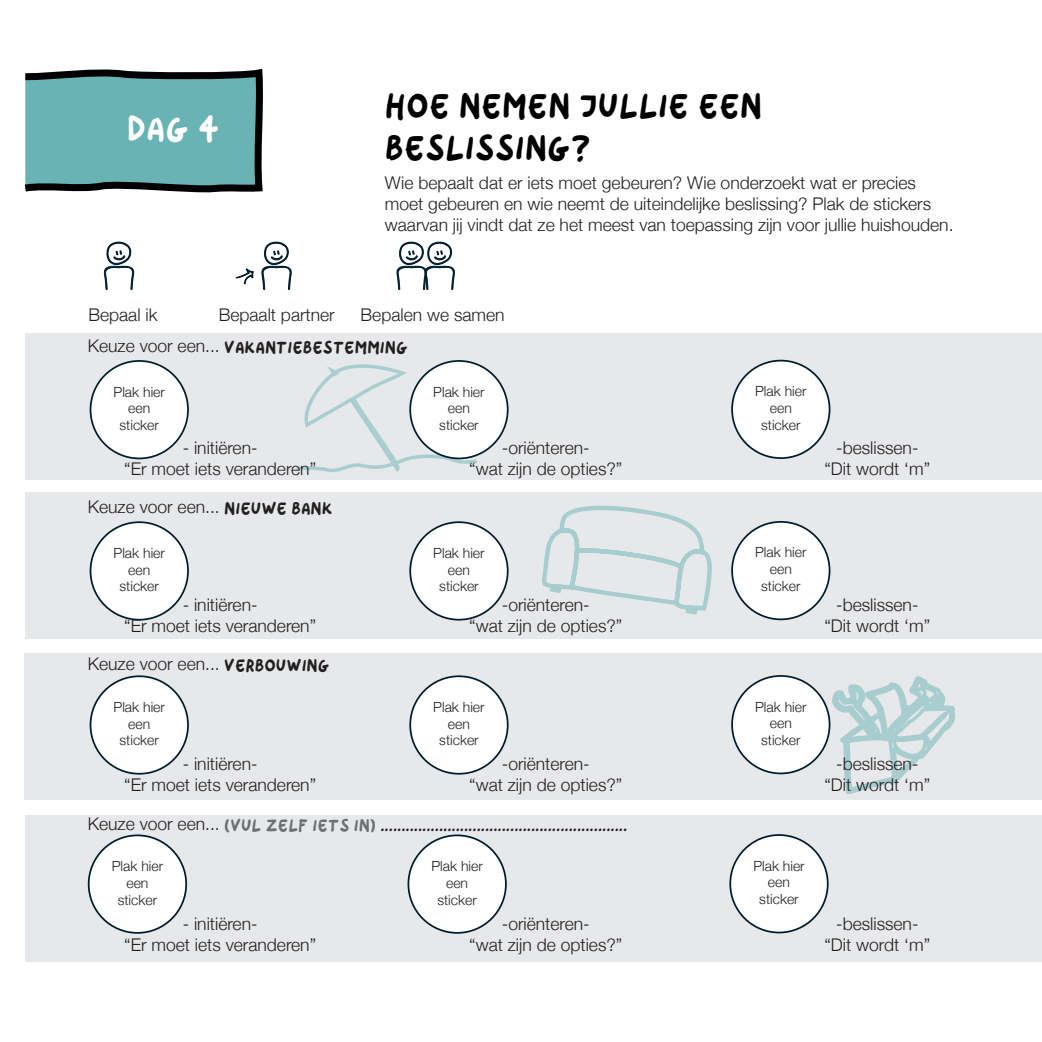
<style>
.page{position:relative;width:1042px;height:1042px;background:#fff}
.page>*{position:absolute;margin:0;border:0;box-sizing:border-box;transform-origin:0 0}
.t1{font:35px/42px "ONNOHANDWRITINGNARROW";color:#000002}
.t2{font:35px "ONNOHANDWRITINGNARROW";color:#fff}
.t3{font:300 17.5px/21px "Helvetica Neue";color:#231f20;text-align:center}
.t4{font:17.5px "ONNOHANDWRITINGNARROW";color:#231f20}
.t5{font:300 14px/16.8px "Helvetica Neue";color:#231f20;text-align:center}
.s1{font-family:"Helvetica Neue";font-weight:300}
.s2{font-family:"ONNOHANDWRITINGNARROW";font-weight:400}
.s3{color:#6d6f71}
</style>
<div class="page">
<div style="left:24px;top:653px;width:1018px;height:146px;background:#e6e8ea"></div>
<svg style="left:830px;top:676px;width:126px;height:118px"></svg>
<div style="left:25px;top:492px;width:1017px;height:146px;background:#e6e8ea"></div>
<svg style="left:542px;top:505px;width:170px;height:110px"></svg>
<div style="left:25px;top:815px;width:1017px;height:146px;background:#e6e8ea"></div>
<div style="left:25px;top:333px;width:1017px;height:146px;background:#e6e8ea"></div>
<svg style="left:296px;top:362px;width:183px;height:110px"></svg>
<svg style="left:25px;top:68px;width:238px;height:125px;background:#629ea0"></svg>
<svg style="left:235px;top:268px;width:19px;height:17px"></svg>
<div style="left:90px;top:361px;width:98px;height:97px;background:#fff;border-radius:50%"></div>
<div style="left:90px;top:360px;width:99px;height:99px;border:2px solid #001d30;border-radius:50%"></div>
<div style="left:90px;top:522px;width:98px;height:98px;background:#fff;border-radius:50%"></div>
<div style="left:90px;top:521px;width:99px;height:99px;border:2px solid #001d30;border-radius:50%"></div>
<div style="left:90px;top:676px;width:98px;height:98px;background:#fff;border-radius:50%"></div>
<div style="left:90px;top:675px;width:99px;height:99px;border:2px solid #001d30;border-radius:50%"></div>
<div style="left:89px;top:835px;width:97px;height:98px;background:#fff;border-radius:50%"></div>
<div style="left:88px;top:834px;width:99px;height:100px;border:2px solid #001d30;border-radius:50%"></div>
<div style="left:410px;top:361px;width:98px;height:97px;background:#fff;border-radius:50%"></div>
<div style="left:409px;top:360px;width:99px;height:99px;border:2px solid #001d30;border-radius:50%"></div>
<div style="left:410px;top:522px;width:98px;height:98px;background:#fff;border-radius:50%"></div>
<div style="left:409px;top:521px;width:99px;height:99px;border:2px solid #001d30;border-radius:50%"></div>
<div style="left:410px;top:676px;width:98px;height:98px;background:#fff;border-radius:50%"></div>
<div style="left:409px;top:675px;width:99px;height:99px;border:2px solid #001d30;border-radius:50%"></div>
<div style="left:408px;top:835px;width:98px;height:98px;background:#fff;border-radius:50%"></div>
<div style="left:407px;top:834px;width:100px;height:100px;border:2px solid #001d30;border-radius:50%"></div>
<div style="left:732px;top:361px;width:97px;height:97px;background:#fff;border-radius:50%"></div>
<div style="left:731px;top:360px;width:99px;height:99px;border:2px solid #001d30;border-radius:50%"></div>
<div style="left:732px;top:522px;width:97px;height:97px;background:#fff;border-radius:50%"></div>
<div style="left:731px;top:521px;width:99px;height:99px;border:2px solid #001d30;border-radius:50%"></div>
<div style="left:732px;top:676px;width:97px;height:97px;background:#fff;border-radius:50%"></div>
<div style="left:731px;top:675px;width:99px;height:99px;border:2px solid #001d30;border-radius:50%"></div>
<div style="left:730px;top:835px;width:98px;height:97px;background:#fff;border-radius:50%"></div>
<div style="left:729px;top:834px;width:99px;height:99px;border:2px solid #001d30;border-radius:50%"></div>
<svg style="left:103px;top:241px;width:32px;height:49px"></svg>
<svg style="left:261px;top:241px;width:31px;height:49px"></svg>
<svg style="left:396px;top:241px;width:59px;height:49px"></svg>
<p class="t2" style="left:127px;top:114px;width:94px">DAG 4</p>
<p class="t1" style="left:385px;top:85px;width:379px">HOE NEMEN JULLIE EEN<br>BESLISSING?</p>
<p class="t3" style="left:385px;top:171px;width:570px;text-align:left">Wie bepaalt dat er iets moet gebeuren? Wie onderzoekt wat er precies moet gebeuren en wie neemt de uiteindelijke beslissing? Plak de stickers waarvan jij vindt dat ze het meest van toepassing zijn voor jullie huishouden.</p>
<p class="t3" style="left:88px;top:303px;width:71px">Bepaal ik</p>
<p class="t3" style="left:219px;top:303px;width:118px">Bepaalt partner</p>
<p class="t3" style="left:361px;top:303px;width:145px">Bepalen we samen</p>
<p class="t4" style="left:88px;top:340px;width:321px"><span class="s1">Keuze voor een...</span> VAKANTIEBESTEMMING</p>
<p class="t5" style="left:114px;top:382px;width:53px">Plak hier een sticker</p>
<p class="t5" style="left:433px;top:382px;width:53px">Plak hier een sticker</p>
<p class="t5" style="left:755px;top:382px;width:53px">Plak hier een sticker</p>
<p class="t3" style="left:183px;top:435px;width:76px">- initiëren-</p>
<p class="t3" style="left:124px;top:456px;width:193px">“Er moet iets veranderen”</p>
<p class="t3" style="left:469px;top:435px;width:154px">-oriënteren-<br>“wat zijn de opties?”</p>
<p class="t3" style="left:824px;top:435px;width:107px">-beslissen-“Dit wordt ‘m”</p>
<p class="t3" style="left:88px;top:495px;width:246px">Keuze voor een... <span class="s2">NIEUWE BANK</span></p>
<p class="t5" style="left:114px;top:543px;width:53px">Plak hier een sticker</p>
<p class="t5" style="left:433px;top:543px;width:53px">Plak hier een sticker</p>
<p class="t5" style="left:755px;top:543px;width:53px">Plak hier een sticker</p>
<p class="t3" style="left:183px;top:593px;width:76px">- initiëren-</p>
<p class="t3" style="left:124px;top:614px;width:193px">“Er moet iets veranderen”</p>
<p class="t3" style="left:469px;top:593px;width:154px">-oriënteren-<br>“wat zijn de opties?”</p>
<p class="t3" style="left:824px;top:593px;width:107px">-beslissen-“Dit wordt ‘m”</p>
<p class="t3" style="left:88px;top:652px;width:243px">Keuze voor een... <span class="s2">VERBOUWING</span></p>
<p class="t5" style="left:114px;top:697px;width:53px">Plak hier een sticker</p>
<p class="t5" style="left:433px;top:697px;width:53px">Plak hier een sticker</p>
<p class="t5" style="left:755px;top:697px;width:53px">Plak hier een sticker</p>
<p class="t3" style="left:183px;top:751px;width:76px">- initiëren-</p>
<p class="t3" style="left:124px;top:772px;width:193px">“Er moet iets veranderen”</p>
<p class="t3" style="left:469px;top:751px;width:154px">-oriënteren-<br>“wat zijn de opties?”</p>
<p class="t3" style="left:824px;top:751px;width:107px">-beslissen-“Dit wordt ‘m”</p>
<p class="t4" style="left:88px;top:818px;width:541px"><span class="s1">Keuze voor een...</span> <span class="s3">(VUL ZELF IETS IN)</span> ...........................................................</p>
<p class="t5" style="left:112px;top:856px;width:53px">Plak hier een sticker</p>
<p class="t5" style="left:431px;top:856px;width:53px">Plak hier een sticker</p>
<p class="t5" style="left:753px;top:856px;width:53px">Plak hier een sticker</p>
<p class="t3" style="left:183px;top:912px;width:76px">- initiëren-</p>
<p class="t3" style="left:124px;top:933px;width:193px">“Er moet iets veranderen”</p>
<p class="t3" style="left:469px;top:912px;width:154px">-oriënteren-<br>“wat zijn de opties?”</p>
<p class="t3" style="left:824px;top:912px;width:107px">-beslissen-“Dit wordt ‘m”</p>
</div>
